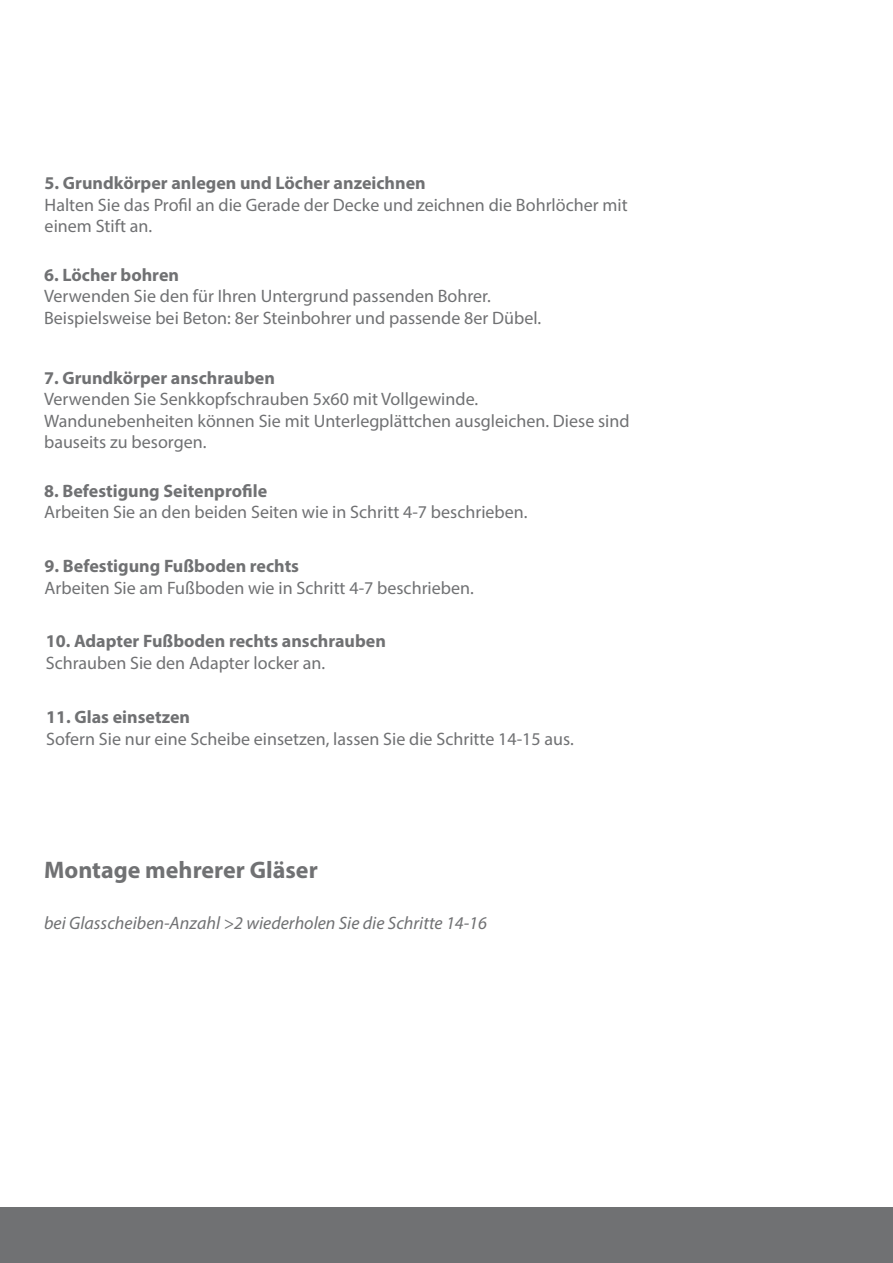
<style>
.page{position:relative;width:893px;height:1263px;background:#fff}
.page>*{position:absolute;margin:0;border:0;box-sizing:border-box;transform-origin:0 0}
.t1{font:700 24px "Myriad Pro";color:#707173}
.t2{font:18px/21.6px "Myriad Pro";color:#707173}
.t3{font:700 18px "Myriad Pro";color:#707173}
.t4{font:italic 18px "Myriad Pro";color:#707173}
</style>
<div class="page">
<div style="left:0;top:1208px;width:893px;height:55px;background:#707173"></div>
<p class="t3" style="left:45px;top:171px;width:383px">5. Grundkörper anlegen und Löcher anzeichnen</p>
<p class="t2" style="left:45px;top:193px;width:585px">Halten Sie das Profil an die Gerade der Decke und zeichnen die Bohrlöcher mit einem Stift an.</p>
<p class="t3" style="left:44px;top:263px;width:136px">6. Löcher bohren</p>
<p class="t2" style="left:44px;top:285px;width:448px">Verwenden Sie den für Ihren Untergrund passenden Bohrer.</p>
<p class="t2" style="left:44px;top:307px;width:499px">Beispielsweise bei Beton: 8er Steinbohrer und passende 8er Dübel.</p>
<p class="t3" style="left:44px;top:366px;width:232px">7. Grundkörper anschrauben</p>
<p class="t2" style="left:44px;top:388px;width:436px">Verwenden Sie Senkkopfschrauben 5x60 mit Vollgewinde.</p>
<p class="t2" style="left:44px;top:410px;width:587px">Wandunebenheiten können Sie mit Unterlegplättchen ausgleichen. Diese sind bauseits zu besorgen.</p>
<p class="t3" style="left:44px;top:479px;width:225px">8. Befestigung Seitenprofile</p>
<p class="t2" style="left:44px;top:501px;width:485px">Arbeiten Sie an den beiden Seiten wie in Schritt 4-7 beschrieben.</p>
<p class="t3" style="left:45px;top:554px;width:256px">9. Befestigung Fußboden rechts</p>
<p class="t2" style="left:45px;top:577px;width:431px">Arbeiten Sie am Fußboden wie in Schritt 4-7 beschrieben.</p>
<p class="t3" style="left:46px;top:630px;width:342px">10. Adapter Fußboden rechts anschrauben</p>
<p class="t2" style="left:46px;top:652px;width:281px">Schrauben Sie den Adapter locker an.</p>
<p class="t3" style="left:46px;top:705px;width:145px">11. Glas einsetzen</p>
<p class="t2" style="left:46px;top:727px;width:529px">Sofern Sie nur eine Scheibe einsetzen, lassen Sie die Schritte 14-15 aus.</p>
<p class="t1" style="left:44px;top:854px;width:275px">Montage mehrerer Gläser</p>
<p class="t4" style="left:44px;top:911px;width:444px">bei Glasscheiben-Anzahl &gt;2 wiederholen Sie die Schritte 14-16</p>
</div>
